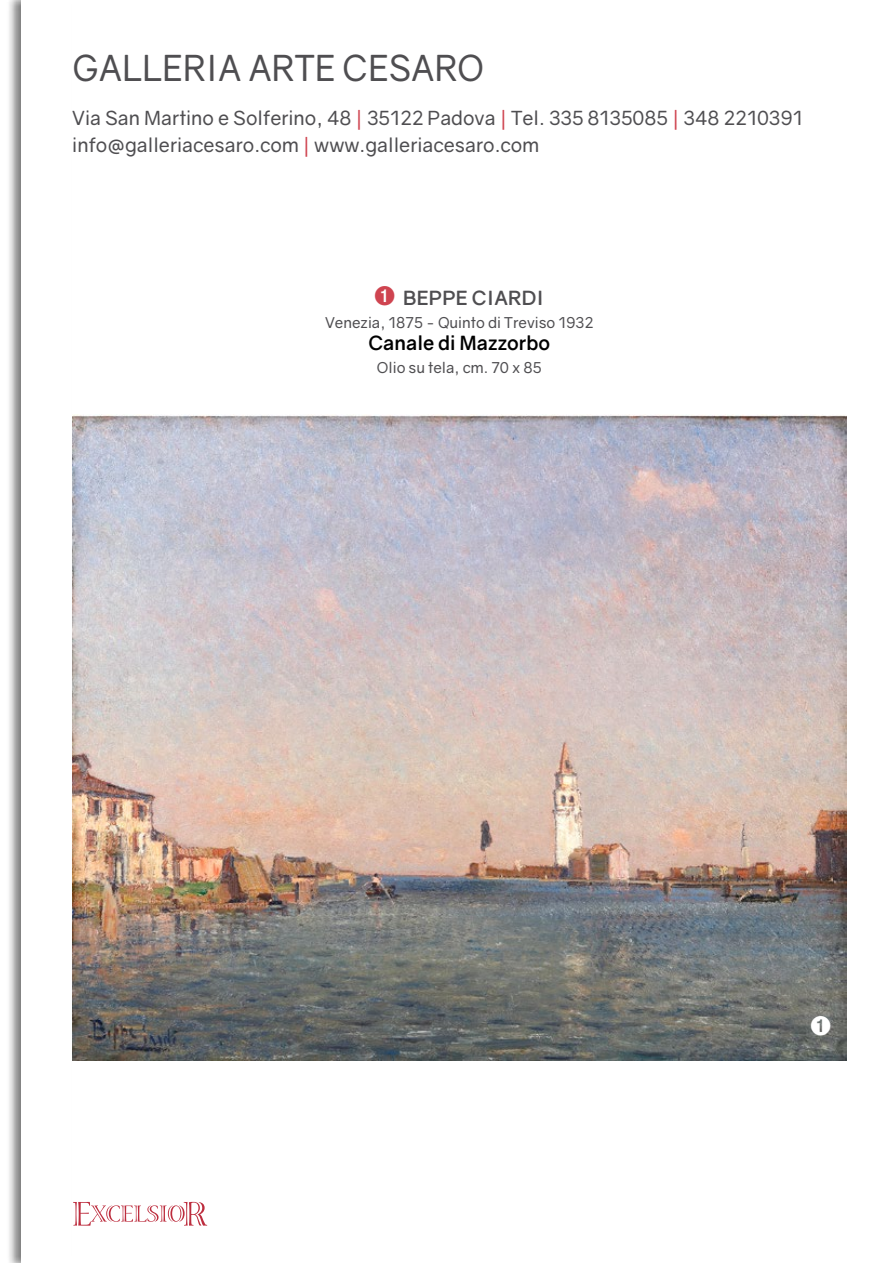
<style>
.page{position:relative;width:893px;height:1263px;background:#fff}
.page>*{position:absolute;margin:0;border:0;box-sizing:border-box;transform-origin:0 0}
.t1{font:36px "Gravity";letter-spacing:.01em;color:#4f4e51;scale:.95 1}
.t2{font:19.5px/27px "Gravity";color:#4f4e51}
.t3{font:700 19.5px "Gravity";color:#000}
.t4{font:700 19.5px "Gravity";letter-spacing:.01em;color:#4f4e51}
.t5{font:15px "Gravity";color:#4f4e51}
.s1{color:#cf4450}
</style>
<div class="page">
<div style="left:6px;top:0;width:67px;height:1263px;background:#000;opacity:.5"></div>
<div style="left:21px;top:0;width:50px;height:1263px;background:#fff"></div>
<svg style="left:73px;top:1202px;width:134px;height:24px"></svg>
<img style="left:72px;top:415px;width:774px;height:645px">
<svg style="left:811px;top:1015px;width:19px;height:20px"></svg>
<h1 class="t1" style="left:72px;top:46px;width:428px">Galleria Arte Cesaro</h1>
<p class="t2" style="left:72px;top:104px;width:732px">Via San Martino e Solferino, 48 <span class="s1">|</span> 35122 Padova <span class="s1">|</span> Tel. 335 8135085 <span class="s1">|</span> 348 2210391 info@galleriacesaro.com <span class="s1">|</span> www.galleriacesaro.com</p>
<p class="t4" style="left:374px;top:286px;width:171px"><span class="s1">➊</span> Beppe Ciardi</p>
<p class="t5" style="left:325px;top:313px;width:270px">Venezia, 1875 - Quinto di Treviso 1932</p>
<p class="t3" style="left:368px;top:331px;width:183px">Canale di Mazzorbo</p>
<p class="t5" style="left:377px;top:358px;width:166px">Olio su tela, cm. 70 x 85</p>
</div>
